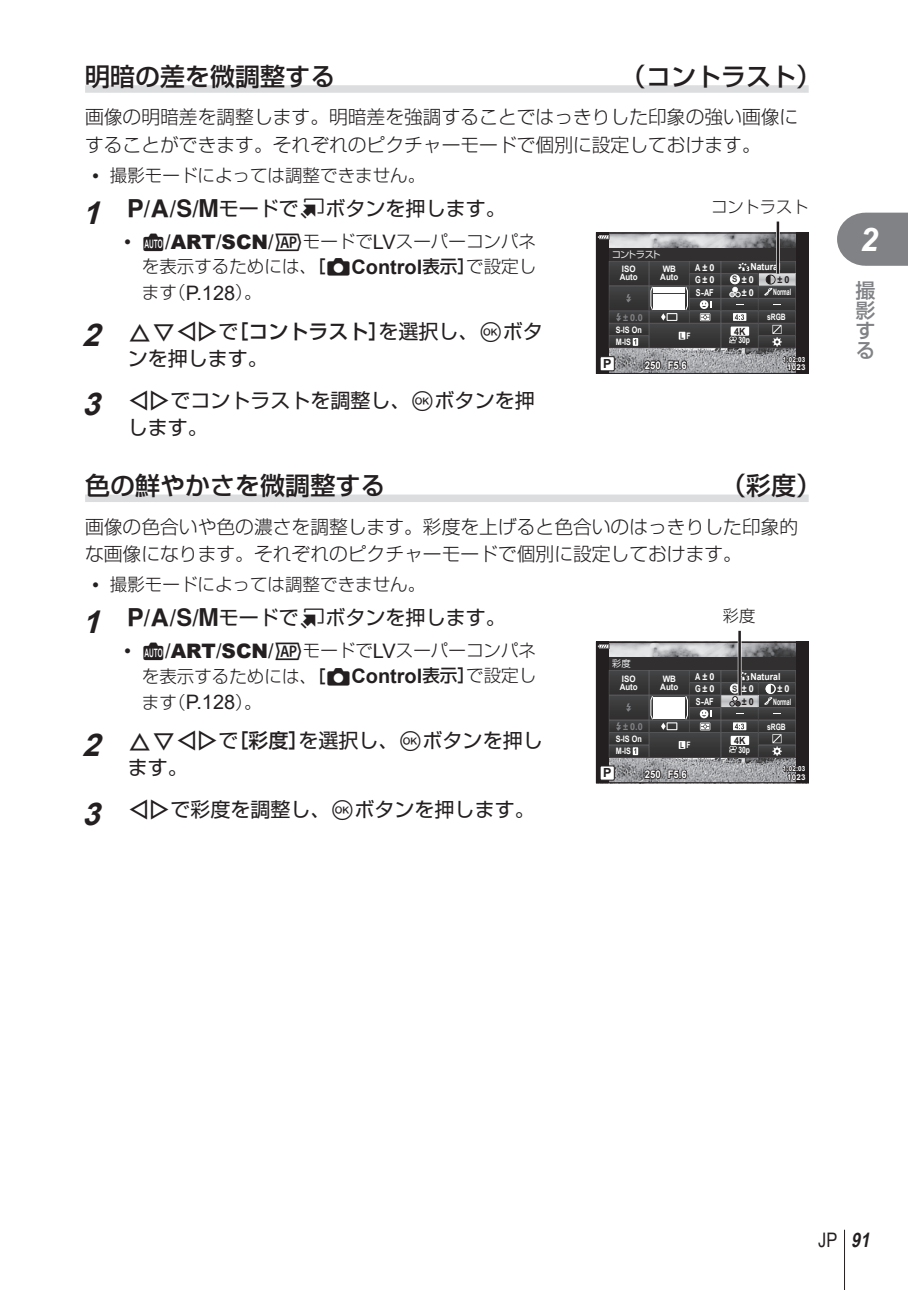
<style>
.page{position:relative;width:908px;height:1290px;background:#fff}
.page>*{position:absolute;margin:0;border:0;box-sizing:border-box;transform-origin:0 0}
.t1{font:italic 700 32.5px "Arial";color:#fff}
.t2{font:500 25px "Shin Go Pro";color:#231f20}
.t3{font:20px/27.5px "Shin Go Pro";color:#231f20}
.t4{font:500 20px/20px "Shin Go Pro";color:#808285;text-align:justify}
.t5{font:20px "Arial Narrow";color:#231f20}
.t6{font:300 18.75px/27.5px "Shin Go Pro";color:#231f20}
.t7{font:300 17.5px/25.5px "Shin Go Pro";color:#231f20;text-align:justify}
.t8{font:300 16.25px "Shin Go Pro";color:#231f20}
.t9{font:700 12.5px "Arial";color:#231f20}
.t10{font:700 10.5px "Arial";color:#fff;scale:.9 1}
.t11{font:700 9.75px "Arial";color:#231f20;scale:.9 1}
.t12{font:700 9.5px "Arial";color:#fff;scale:.76 1}
.t13{font:700 9.5px "Arial";color:#fff;scale:.91 1}
.t14{font:700 9.5px "Arial";color:#fff;scale:.94 1}
.t15{font:700 9.5px "Arial";color:#808285;scale:.94 1}
.t16{font:700 9.5px "Arial";color:#231f20;scale:.94 1}
.t17{font:9.25px "Shin Go Pro";letter-spacing:-.07em;color:#e6e7e9}
.t18{font:700 8.75px/8px "Arial";color:#fff;scale:.9 1}
.t19{font:700 8.75px "Arial";color:#fff;scale:.82 1}
.t20{font:700 8.75px "Arial";color:#fff;scale:.76 1}
.t21{font:700 8.75px "Arial";color:#fff;scale:.6 1}
.t22{font:700 8px "Arial";letter-spacing:.025em;color:#fff}
.t23{font:700 7px "Arial";letter-spacing:.025em;color:#fff;scale:.9 1}
.s1{font-family:"Arial";font-weight:400;font-size:20px}
.s2{font-family:"Arial";font-weight:700;font-style:italic;font-size:31.25px}
.s3{font-family:"Olympus 2"}
.s4{font-family:"Arial";font-size:22.75px}
.s5{font-family:"Olympus 28"}
.s6{font-family:"Olympus 28";font-weight:400}
.s7{font-family:"Arial";font-weight:900;font-size:20px}
.s8{font-weight:500}
.s9{font-family:"Olympus 3";font-weight:400}
.s10{font-family:"Arial";font-weight:700;font-size:20px}
.s11{font-family:"olympus 15"}
.s12{font-family:"Olympus 7"}
.s13{font-size:8.75px;color:#3e3e3f}
.s14{color:#231f20}
.s15{font-weight:700;font-style:italic}
</style>
<div class="page">
<svg style="left:837px;top:213px;width:70px;height:53px;background:#8b8d90"></svg>
<hr style="left:843px;top:1230px;width:1px;height:60px;background:#231f20">
<div style="left:85px;top:85px;width:723px;height:8px;background:#dcdddf"></div>
<div style="left:85px;top:494px;width:723px;height:8px;background:#dcdddf"></div>
<svg style="left:595px;top:232px;width:213px;height:142px;background:#5d5c5e"></svg>
<div style="left:730px;top:327px;width:18px;height:9px;background:#fff"></div>
<svg style="left:775px;top:222px;width:4px;height:52px"></svg>
<hr style="left:776px;top:222px;width:2px;height:52px;background:#231f20">
<svg style="left:595px;top:642px;width:213px;height:141px;background:#5c5b5c"></svg>
<div style="left:730px;top:736px;width:18px;height:9px;background:#fff"></div>
<svg style="left:737px;top:631px;width:4px;height:64px"></svg>
<hr style="left:738px;top:631px;width:2px;height:64px;background:#231f20">
<h2 class="t2" style="left:85px;top:56px;width:251px">明暗の差を微調整する</h2>
<h2 class="t2" style="left:620px;top:56px;width:201px">（コントラスト）</h2>
<p class="t6" style="left:85px;top:101px;width:714px">画像の明暗差を調整します。明暗差を強調することではっきりした印象の強い画像にすることができます。それぞれのピクチャーモードで個別に設定しておけます。</p>
<p class="t7" style="left:92px;top:160px;width:334px"><span class="s1">•</span> 撮影モードによっては調整できません。</p>
<p class="t3" style="left:82px;top:192px;width:425px"><span class="s2">1</span> <span class="s3">P</span><span class="s4">/</span><span class="s3">A</span><span class="s4">/</span><span class="s3">S</span><span class="s4">/</span><span class="s3">M</span>モードで<span class="s5">u</span>ボタンを押します。</p>
<p class="t7" style="left:142px;top:227px;width:395px;text-indent:-18px"><span class="s1">•</span> <span class="s6">B</span><span class="s1">/</span><span class="s7">ART</span><span class="s1">/</span><span class="s7">SCN</span><span class="s1">/</span><span class="s6">Z</span>モードで<span class="s1">LV</span>スーパーコンパネを表示するためには、<span class="s8">［</span><span class="s9">K</span><span class="s10">Control</span><span class="s8">表示］</span>で設定します（<span class="s1">P.128</span>）。</p>
<p class="t3" style="left:128px;top:315px;width:416px;text-indent:-46px"><span class="s2">2</span> <span class="s11">FGHI</span>で<span class="s8">［コントラスト］</span>を選択し、<span class="s12">Q</span>ボタンを押します。</p>
<p class="t3" style="left:128px;top:384px;width:408px;text-indent:-46px"><span class="s2">3</span> <span class="s11">HI</span>でコントラストを調整し、<span class="s12">Q</span>ボタンを押します。</p>
<p class="t8" style="left:710px;top:193px;width:99px">コントラスト</p>
<p class="t17" style="left:611px;top:247px;width:51px">コントラスト</p>
<p class="t13" style="left:750px;top:261px;width:35px">Natural</p>
<p class="t12" style="left:694px;top:261px;width:27px">A ±0</p>
<p class="t18" style="left:619px;top:265px;width:22px">ISO<br>Auto</p>
<p class="t18" style="left:660px;top:265px;width:22px">WB<br>Auto</p>
<p class="t14" style="left:732px;top:273px;width:24px"><span class="s13">S</span>±0</p>
<p class="t16" style="left:777px;top:273px;width:14px">±0</p>
<p class="t14" style="left:741px;top:286px;width:14px">±0</p>
<p class="t12" style="left:694px;top:273px;width:27px">G±0</p>
<p class="t12" style="left:695px;top:286px;width:25px">S-AF</p>
<p class="t21" style="left:772px;top:286px;width:32px">Normal</p>
<p class="t15" style="left:623px;top:311px;width:22px">± 0.0</p>
<p class="t20" style="left:766px;top:311px;width:26px">sRGB</p>
<p class="t19" style="left:615px;top:324px;width:33px">S-IS On</p>
<p class="t11" style="left:733px;top:325px;width:14px">4K</p>
<p class="t20" style="left:686px;top:330px;width:7px">F</p>
<p class="t20" style="left:738px;top:334px;width:17px">30p</p>
<p class="t19" style="left:615px;top:336px;width:20px">M-IS</p>
<p class="t23" style="left:782px;top:355px;width:27px">1:02:03</p>
<p class="t9" style="left:603px;top:355px;width:10px">P</p>
<p class="t10" style="left:644px;top:358px;width:48px"><span class="s14">250</span> F5.6</p>
<p class="t22" style="left:786px;top:362px;width:20px">1023</p>
<h2 class="t2" style="left:85px;top:465px;width:301px">色の鮮やかさを微調整する</h2>
<h2 class="t2" style="left:720px;top:465px;width:101px">（彩度）</h2>
<p class="t6" style="left:85px;top:511px;width:714px">画像の色合いや色の濃さを調整します。彩度を上げると色合いのはっきりした印象的な画像になります。それぞれのピクチャーモードで個別に設定しておけます。</p>
<p class="t7" style="left:92px;top:570px;width:334px"><span class="s1">•</span> 撮影モードによっては調整できません。</p>
<p class="t3" style="left:82px;top:601px;width:425px"><span class="s2">1</span> <span class="s3">P</span><span class="s4">/</span><span class="s3">A</span><span class="s4">/</span><span class="s3">S</span><span class="s4">/</span><span class="s3">M</span>モードで<span class="s5">u</span>ボタンを押します。</p>
<p class="t7" style="left:142px;top:636px;width:395px;text-indent:-18px"><span class="s1">•</span> <span class="s6">B</span><span class="s1">/</span><span class="s7">ART</span><span class="s1">/</span><span class="s7">SCN</span><span class="s1">/</span><span class="s6">Z</span>モードで<span class="s1">LV</span>スーパーコンパネを表示するためには、<span class="s8">［</span><span class="s9">K</span><span class="s10">Control</span><span class="s8">表示］</span>で設定します（<span class="s1">P.128</span>）。</p>
<p class="t3" style="left:128px;top:724px;width:416px;text-indent:-46px"><span class="s2">2</span> <span class="s11">FGHI</span>で<span class="s8">［彩度］</span>を選択し、<span class="s12">Q</span>ボタンを押します。</p>
<p class="t3" style="left:82px;top:793px;width:454px"><span class="s2">3</span> <span class="s11">HI</span>で彩度を調整し、<span class="s12">Q</span>ボタンを押します。</p>
<p class="t8" style="left:722px;top:602px;width:34px">彩度</p>
<p class="t17" style="left:611px;top:656px;width:20px">彩度</p>
<p class="t13" style="left:750px;top:670px;width:35px">Natural</p>
<p class="t12" style="left:694px;top:670px;width:27px">A ±0</p>
<p class="t18" style="left:619px;top:675px;width:22px">ISO<br>Auto</p>
<p class="t18" style="left:660px;top:675px;width:22px">WB<br>Auto</p>
<p class="t14" style="left:732px;top:683px;width:24px"><span class="s13">S</span>±0</p>
<p class="t14" style="left:777px;top:683px;width:14px">±0</p>
<p class="t16" style="left:741px;top:695px;width:14px">±0</p>
<p class="t12" style="left:694px;top:683px;width:27px">G±0</p>
<p class="t12" style="left:695px;top:695px;width:25px">S-AF</p>
<p class="t21" style="left:772px;top:696px;width:32px">Normal</p>
<p class="t15" style="left:623px;top:720px;width:22px">± 0.0</p>
<p class="t20" style="left:766px;top:721px;width:26px">sRGB</p>
<p class="t19" style="left:615px;top:733px;width:33px">S-IS On</p>
<p class="t11" style="left:733px;top:734px;width:14px">4K</p>
<p class="t20" style="left:686px;top:739px;width:7px">F</p>
<p class="t20" style="left:738px;top:743px;width:17px">30p</p>
<p class="t19" style="left:615px;top:745px;width:20px">M-IS</p>
<p class="t23" style="left:782px;top:764px;width:27px">1:02:03</p>
<p class="t9" style="left:603px;top:765px;width:10px">P</p>
<p class="t10" style="left:644px;top:767px;width:48px"><span class="s14">250</span> F5.6</p>
<p class="t22" style="left:786px;top:771px;width:20px">1023</p>
<h1 class="t1" style="left:859px;top:218px;width:20px">2</h1>
<p class="t4" style="left:855px;top:278px;width:21px">撮影する</p>
<p class="t5" style="left:817px;top:1225px;width:58px">JP <span class="s15">91</span></p>
</div>
